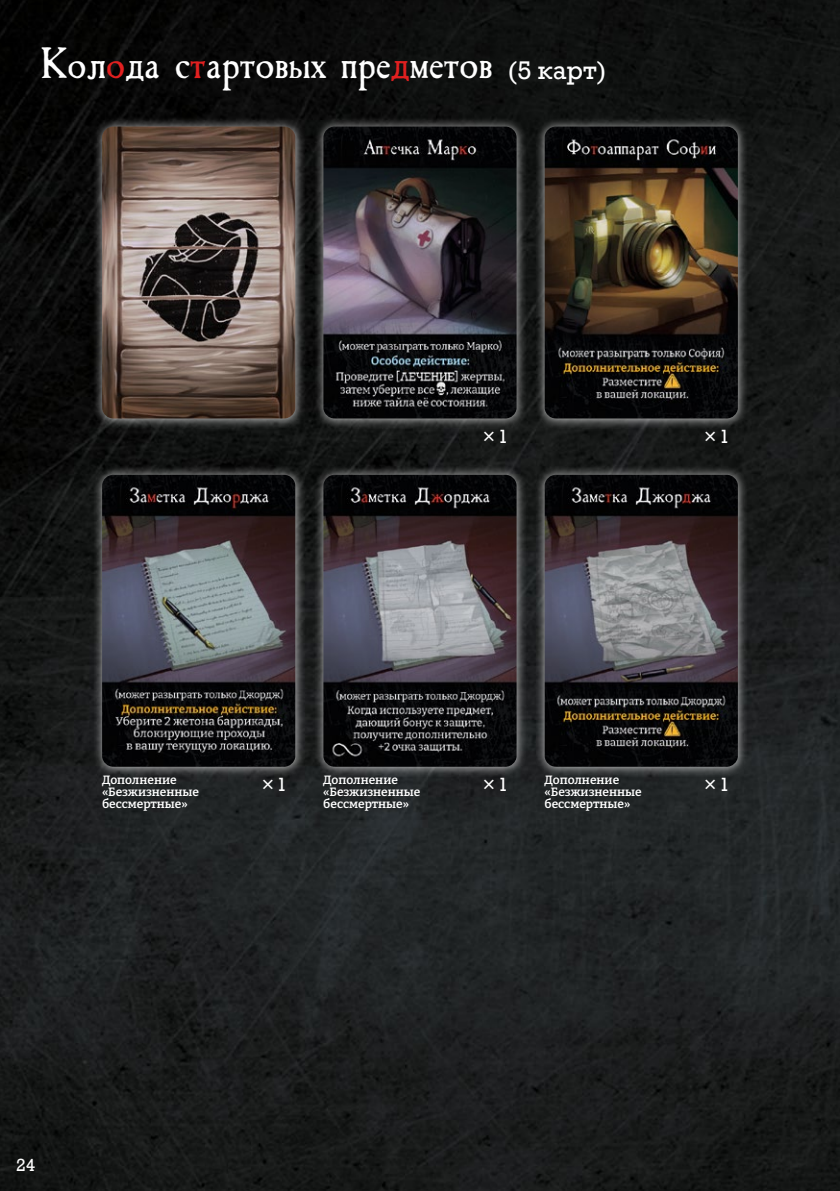
<style>
.page{position:relative;width:840px;height:1191px;background:#fff}
.page>*{position:absolute;margin:0;border:0;box-sizing:border-box;transform-origin:0 0}
.t1{font:46px "Caslon Antique";color:#fff}
.t2{font:18px "Rockwell Nova";color:#fff}
.t3{font:18px "Rockwell";color:#fff}
.t4{font:600 12px/12px "Bitter";color:#fff}
.s1{color:#e12020}
.s2{font-family:"Rockwell Nova";font-size:24px}
</style>
<div class="page">
<img style="left:0;top:0;width:839px;height:1191px">
<div style="left:92px;top:116px;width:213px;height:313px;background:#fff;opacity:.75"></div>
<img style="left:102px;top:126px;width:193px;height:292px">
<div style="left:534px;top:464px;width:214px;height:313px;background:#fff;opacity:.75"></div>
<img style="left:544px;top:475px;width:193px;height:291px">
<div style="left:313px;top:116px;width:213px;height:313px;background:#fff;opacity:.75"></div>
<img style="left:323px;top:126px;width:193px;height:292px">
<div style="left:92px;top:464px;width:213px;height:313px;background:#fff;opacity:.75"></div>
<img style="left:102px;top:475px;width:193px;height:291px">
<div style="left:313px;top:464px;width:213px;height:313px;background:#fff;opacity:.75"></div>
<img style="left:323px;top:475px;width:193px;height:291px">
<div style="left:534px;top:116px;width:214px;height:313px;background:#fff;opacity:.75"></div>
<img style="left:544px;top:126px;width:193px;height:292px">
<h1 class="t1" style="left:40px;top:37px;width:568px">Кол<span class="s1">о</span>да с<span class="s1">т</span>артовых пре<span class="s1">д</span>метов <span class="s2">(5 карт)</span></h1>
<h2 class="t2" style="left:482px;top:425px;width:27px">×1</h2>
<h2 class="t2" style="left:703px;top:425px;width:27px">×1</h2>
<p class="t4" style="left:102px;top:773px;width:99px">Дополнение «Безжизненные бессмертные»</p>
<p class="t4" style="left:323px;top:773px;width:99px">Дополнение «Безжизненные бессмертные»</p>
<p class="t4" style="left:544px;top:773px;width:99px">Дополнение «Безжизненные бессмертные»</p>
<h2 class="t2" style="left:261px;top:773px;width:27px">×1</h2>
<h2 class="t2" style="left:482px;top:773px;width:27px">×1</h2>
<h2 class="t2" style="left:703px;top:773px;width:27px">×1</h2>
<h2 class="t3" style="left:16px;top:1155px;width:21px">24</h2>
</div>
